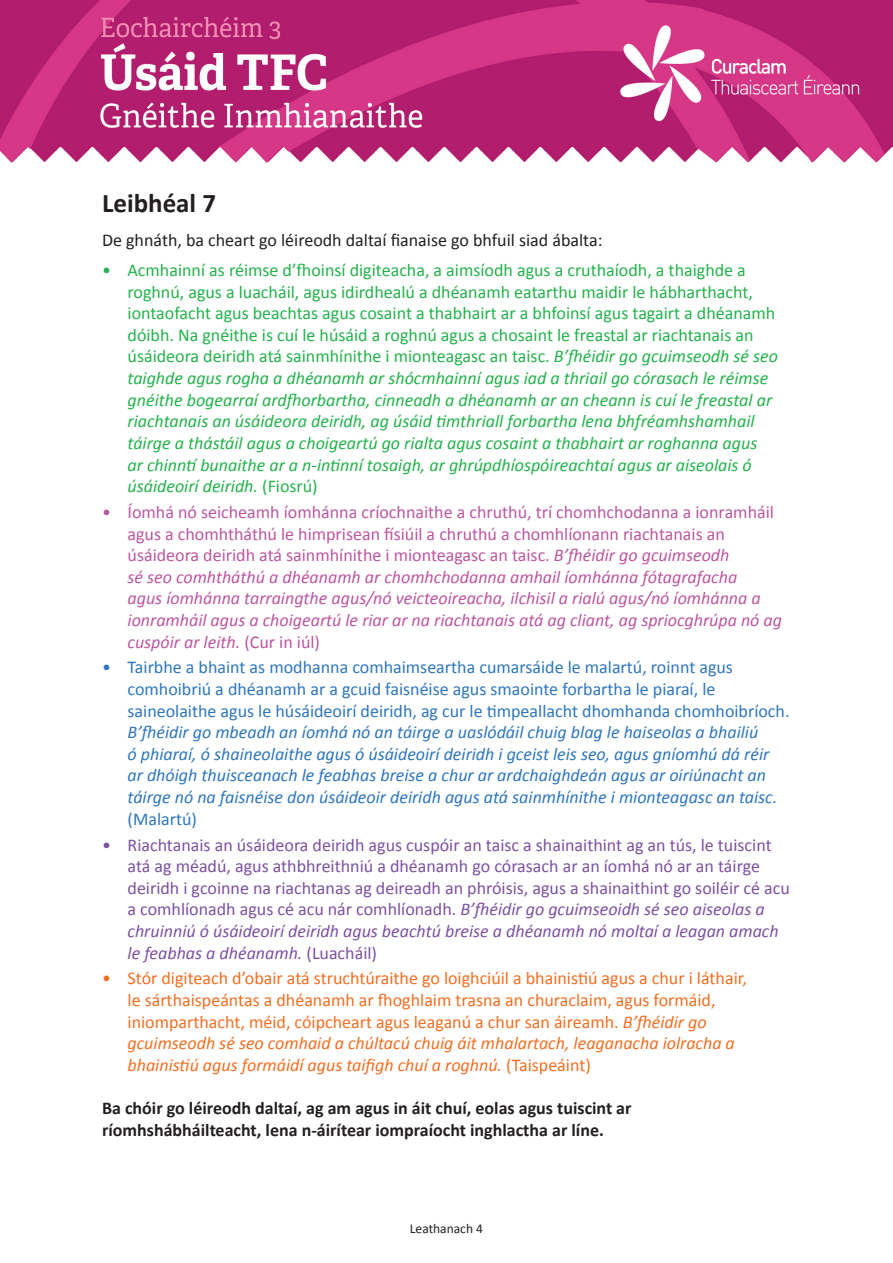
<style>
.page{position:relative;width:893px;height:1263px;background:#fff}
.page>*{position:absolute;margin:0;border:0;box-sizing:border-box;transform-origin:0 0}
.t1{font:700 27px "Calibri";color:#231f20}
.t2{font:italic 18px/21.6px "Calibri";color:#23b24b}
.t3{font:italic 18px/21.6px "Calibri";color:#2e76bc}
.t4{font:italic 18px/21.6px "Calibri";color:#bc55a1}
.t5{font:18px/21.6px "Calibri";color:#7c51a1}
.t6{font:18px/21.6px "Calibri";color:#f36e21}
.t7{font:700 18px "Calibri";color:#231f20}
.t8{font:18px "Calibri";color:#231f20}
.t9{font:13.5px "Calibri";color:#231f20}
.s1{font-style:normal}
.s2{font-style:italic}
</style>
<div class="page">
<img style="left:0;top:0;width:893px;height:162px">
<p class="t1" style="left:102px;top:185px;width:115px">Leibhéal 7</p>
<p class="t8" style="left:102px;top:229px;width:502px">De ghnáth, ba cheart go léireodh daltaí fianaise go bhfuil siad ábalta:</p>
<p class="t2" style="left:128px;top:259px;width:652px;text-indent:-26px"><span class="s1">• Acmhainní as réimse d’fhoinsí digiteacha, a aimsíodh agus a cruthaíodh, a thaighde a roghnú, agus a luacháil, agus idirdhealú a dhéanamh eatarthu maidir le hábharthacht, iontaofacht agus beachtas agus cosaint a thabhairt ar a bhfoinsí agus tagairt a dhéanamh dóibh. Na gnéithe is cuí le húsáid a roghnú agus a chosaint le freastal ar riachtanais an úsáideora deiridh atá sainmhínithe i mionteagasc an taisc.</span> B’fhéidir go gcuimseodh sé seo taighde agus rogha a dhéanamh ar shócmhainní agus iad a thriail go córasach le réimse gnéithe bogearraí ardfhorbartha, cinneadh a dhéanamh ar an cheann is cuí le freastal ar riachtanais an úsáideora deiridh, ag úsáid timthriall forbartha lena bhfréamhshamhail táirge a thástáil agus a choigeartú go rialta agus cosaint a thabhairt ar roghanna agus<br>ar chinntí bunaithe ar a n-intinní tosaigh, ar ghrúpdhíospóireachtaí agus ar aiseolais ó úsáideoirí deiridh. <span class="s1">(Fiosrú)</span></p>
<p class="t4" style="left:128px;top:500px;width:656px;text-indent:-26px"><span class="s1">• Íomhá nó seicheamh íomhánna críochnaithe a chruthú, trí chomhchodanna a ionramháil agus a chomhtháthú le himprisean físiúil a chruthú a chomhlíonann riachtanais an úsáideora deiridh atá sainmhínithe i mionteagasc an taisc.</span> B’fhéidir go gcuimseodh<br>sé seo comhtháthú a dhéanamh ar chomhchodanna amhail íomhánna fótagrafacha<br>agus íomhánna tarraingthe agus/nó veicteoireacha, ilchisil a rialú agus/nó íomhánna a ionramháil agus a choigeartú le riar ar na riachtanais atá ag cliant, ag spriocghrúpa nó ag cuspóir ar leith. <span class="s1">(Cur in iúl)</span></p>
<p class="t3" style="left:128px;top:656px;width:663px;text-indent:-26px"><span class="s1">• Tairbhe a bhaint as modhanna comhaimseartha cumarsáide le malartú, roinnt agus comhoibriú a dhéanamh ar a gcuid faisnéise agus smaointe forbartha le piaraí, le saineolaithe agus le húsáideoirí deiridh, ag cur le timpeallacht dhomhanda chomhoibríoch.<br></span>B’fhéidir go mbeadh an íomhá nó an táirge a uaslódáil chuig blag le haiseolas a bhailiú<br>ó phiaraí, ó shaineolaithe agus ó úsáideoirí deiridh i gceist leis seo, agus gníomhú dá réir<br>ar dhóigh thuisceanach le feabhas breise a chur ar ardchaighdeán agus ar oiriúnacht an táirge nó na faisnéise don úsáideoir deiridh agus atá sainmhínithe i mionteagasc an taisc. <span class="s1">(Malartú)</span></p>
<p class="t5" style="left:128px;top:834px;width:664px;text-indent:-26px">• Riachtanais an úsáideora deiridh agus cuspóir an taisc a shainaithint ag an tús, le tuiscint atá ag méadú, agus athbhreithniú a dhéanamh go córasach ar an íomhá nó ar an táirge deiridh i gcoinne na riachtanas ag deireadh an phróisis, agus a shainaithint go soiléir cé acu a comhlíonadh agus cé acu nár comhlíonadh. <span class="s2">B’fhéidir go gcuimseoidh sé seo aiseolas a chruinniú ó úsáideoirí deiridh agus beachtú breise a dhéanamh nó moltaí a leagan amach le feabhas a dhéanamh.</span> (Luacháil)</p>
<p class="t6" style="left:128px;top:968px;width:621px;text-indent:-26px">• Stór digiteach d’obair atá struchtúraithe go loighciúil a bhainistiú agus a chur i láthair, le sárthaispeántas a dhéanamh ar fhoghlaim trasna an churaclaim, agus formáid, iniomparthacht, méid, cóipcheart agus leaganú a chur san áireamh. <span class="s2">B’fhéidir go gcuimseodh sé seo comhaid a chúltacú chuig áit mhalartach, leaganacha iolracha a bhainistiú agus formáidí agus taifigh chuí a roghnú.</span> (Taispeáint)</p>
<p class="t7" style="left:102px;top:1096px;width:531px">Ba chóir go léireodh daltaí, ag am agus in áit chuí, eolas agus tuiscint ar</p>
<p class="t7" style="left:102px;top:1118px;width:503px">ríomhshábháilteacht, lena n-áirítear iompraíocht inghlactha ar líne.</p>
<p class="t9" style="left:410px;top:1220px;width:75px">Leathanach 4</p>
</div>
